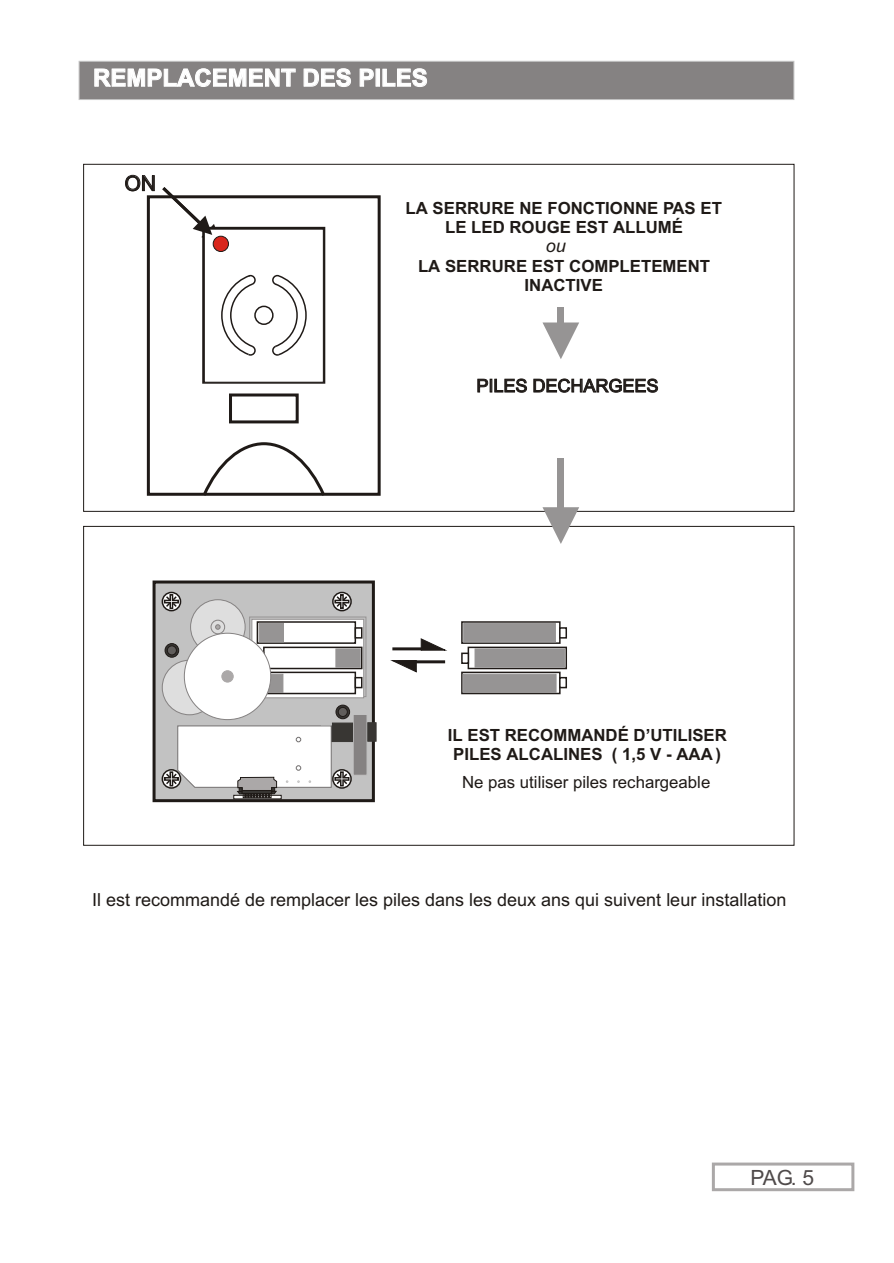
<style>
.page{position:relative;width:894px;height:1263px;background:#fff}
.page>*{position:absolute;margin:0;border:0;box-sizing:border-box;transform-origin:0 0}
.t1{font:700 24px "Arial";color:#fff}
.t2{font:21px "Arial";color:#4f4a4a}
.t3{font:21px "Arial";color:#1f1a17}
.t4{font:18px "Arial";color:#1f1a17}
.t5{font:italic 18px "Arial";color:#1f1a17}
.t6{font:700 16.8px/18.8px "Arial";color:#1f1a17;text-align:center}
.t7{font:16.8px "Arial";color:#1f1a17}
</style>
<div class="page">
<div style="left:153px;top:581px;width:222px;height:221px;background:#c2c2c2;border:3px solid #1f1a17"></div>
<svg style="left:332px;top:592px;width:20px;height:19px"></svg>
<svg style="left:334px;top:593px;width:16px;height:17px"></svg>
<svg style="left:332px;top:769px;width:20px;height:20px"></svg>
<svg style="left:162px;top:592px;width:19px;height:19px"></svg>
<svg style="left:163px;top:593px;width:17px;height:17px"></svg>
<div style="left:162px;top:769px;width:19px;height:20px;background:#1f1a17;border:2px solid #1f1a17;border-radius:50%"></div>
<div style="left:190px;top:600px;width:55px;height:54px;background:#dedede;border:1px solid #858282;border-radius:50%"></div>
<div style="left:162px;top:660px;width:55px;height:55px;background:#dedede;border:1px solid #858282;border-radius:50%"></div>
<div style="left:211px;top:620px;width:14px;height:14px;border:1px solid #858282;border-radius:50%"></div>
<svg style="left:215px;top:625px;width:5px;height:4px"></svg>
<div style="left:249px;top:617px;width:117px;height:80px;border:1px solid #969494"></div>
<svg style="left:252px;top:619px;width:112px;height:79px;background:#dbdada"></svg>
<div style="left:257px;top:621px;width:99px;height:23px;background:#fff;border:2px solid #1f1a17"></div>
<svg style="left:355px;top:627px;width:8px;height:12px"></svg>
<div style="left:461px;top:621px;width:100px;height:23px;background:#fff;border:2px solid #1f1a17"></div>
<svg style="left:559px;top:627px;width:8px;height:12px"></svg>
<div style="left:263px;top:647px;width:100px;height:22px;background:#fff;border:2px solid #1f1a17"></div>
<div style="left:257px;top:653px;width:8px;height:11px;background:#7a7776"></div>
<svg style="left:468px;top:647px;width:99px;height:22px"></svg>
<svg style="left:461px;top:653px;width:8px;height:11px"></svg>
<div style="left:257px;top:672px;width:99px;height:22px;background:#fff;border:2px solid #1f1a17"></div>
<svg style="left:355px;top:677px;width:8px;height:11px"></svg>
<svg style="left:461px;top:672px;width:100px;height:22px"></svg>
<svg style="left:559px;top:677px;width:8px;height:11px"></svg>
<svg style="left:165px;top:643px;width:14px;height:14px"></svg>
<div style="left:167px;top:646px;width:10px;height:9px;background:#615e5c;border:1px solid #1f1a17;border-radius:50%"></div>
<div style="left:353px;top:714px;width:14px;height:61px;background:#858282;border:1px solid #c2c2c2"></div>
<div style="left:332px;top:723px;width:21px;height:19px;background:#383633"></div>
<div style="left:368px;top:723px;width:8px;height:18px;background:#383633"></div>
<div style="left:336px;top:705px;width:14px;height:14px;background:#383633;border:1px solid #1f1a17;border-radius:50%"></div>
<div style="left:338px;top:707px;width:10px;height:10px;background:#615e5c;border:1px solid #1f1a17;border-radius:50%"></div>
<svg style="left:234px;top:797px;width:47px;height:2px"></svg>
<div style="left:243px;top:793px;width:28px;height:5px;border:1px solid #1f1a17"></div>
<svg style="left:163px;top:726px;width:187px;height:71px"></svg>
<div style="left:79px;top:61px;width:715px;height:39px;background:#858282;border:1px solid #c2c2c2"></div>
<div style="left:259px;top:623px;width:25px;height:19px;background:#969494"></div>
<div style="left:464px;top:623px;width:92px;height:19px;background:#969494"></div>
<div style="left:336px;top:649px;width:24px;height:18px;background:#969494"></div>
<div style="left:475px;top:649px;width:90px;height:18px;background:#969494"></div>
<div style="left:258px;top:674px;width:25px;height:19px;background:#969494"></div>
<div style="left:463px;top:674px;width:93px;height:19px;background:#969494"></div>
<div style="left:184px;top:633px;width:87px;height:87px;background:#fff;border:1px solid #858282;border-radius:50%"></div>
<div style="left:222px;top:671px;width:11px;height:11px;background:#aba8a8;border:1px solid #aba8a8;border-radius:50%"></div>
<svg style="left:421px;top:638px;width:25px;height:13px"></svg>
<svg style="left:392px;top:660px;width:25px;height:12px"></svg>
<hr style="left:392px;top:647px;width:30px;height:3px;background:#1f1a17">
<hr style="left:415px;top:660px;width:30px;height:3px;background:#1f1a17">
<div style="left:558px;top:458px;width:6px;height:51px;background:#969494"></div>
<svg style="left:543px;top:507px;width:36px;height:37px"></svg>
<div style="left:712px;top:1163px;width:142px;height:28px;border:3px solid #aba8a8"></div>
<div style="left:558px;top:307px;width:6px;height:17px;background:#969494"></div>
<svg style="left:543px;top:323px;width:36px;height:36px"></svg>
<div style="left:147px;top:195px;width:234px;height:301px;border:3px solid #1f1a17"></div>
<div style="left:202px;top:227px;width:123px;height:157px;border:3px solid #1f1a17"></div>
<div style="left:229px;top:394px;width:70px;height:29px;border:3px solid #1f1a17"></div>
<svg style="left:200px;top:442px;width:128px;height:54px"></svg>
<div style="left:204px;top:229px;width:120px;height:154px;background:#fff;border:1px solid #1f1a17"></div>
<div style="left:254px;top:306px;width:20px;height:19px;border:2px solid #1f1a17;border-radius:50%"></div>
<svg style="left:221px;top:274px;width:36px;height:82px"></svg>
<svg style="left:271px;top:274px;width:36px;height:82px"></svg>
<svg style="left:162px;top:187px;width:72px;height:67px"></svg>
<h1 class="t1" style="left:93px;top:69px;width:336px">REMPLACEMENT DES PILES</h1>
<p class="t3" style="left:125px;top:175px;width:33px">ON</p>
<p class="t6" style="left:406px;top:200px;width:318px">LA SERRURE NE FONCTIONNE PAS ET<br>LE LED ROUGE EST ALLUMÉ</p>
<p class="t6" style="left:418px;top:258px;width:294px">LA SERRURE EST COMPLETEMENT<br>INACTIVE</p>
<p class="t5" style="left:546px;top:239px;width:22px">ou</p>
<p class="t4" style="left:476px;top:379px;width:184px">PILES DECHARGEES</p>
<p class="t6" style="left:448px;top:728px;width:281px">IL EST RECOMMANDÉ D’UTILISER<br>PILES ALCALINES ( 1,5 V - AAA )</p>
<p class="t7" style="left:462px;top:775px;width:250px">Ne pas utiliser piles rechargeable</p>
<p class="t4" style="left:92px;top:893px;width:696px">Il est recommandé de remplacer les piles dans les deux ans qui suivent leur installation</p>
<p class="t2" style="left:750px;top:1169px;width:65px">PAG. 5</p>
</div>
